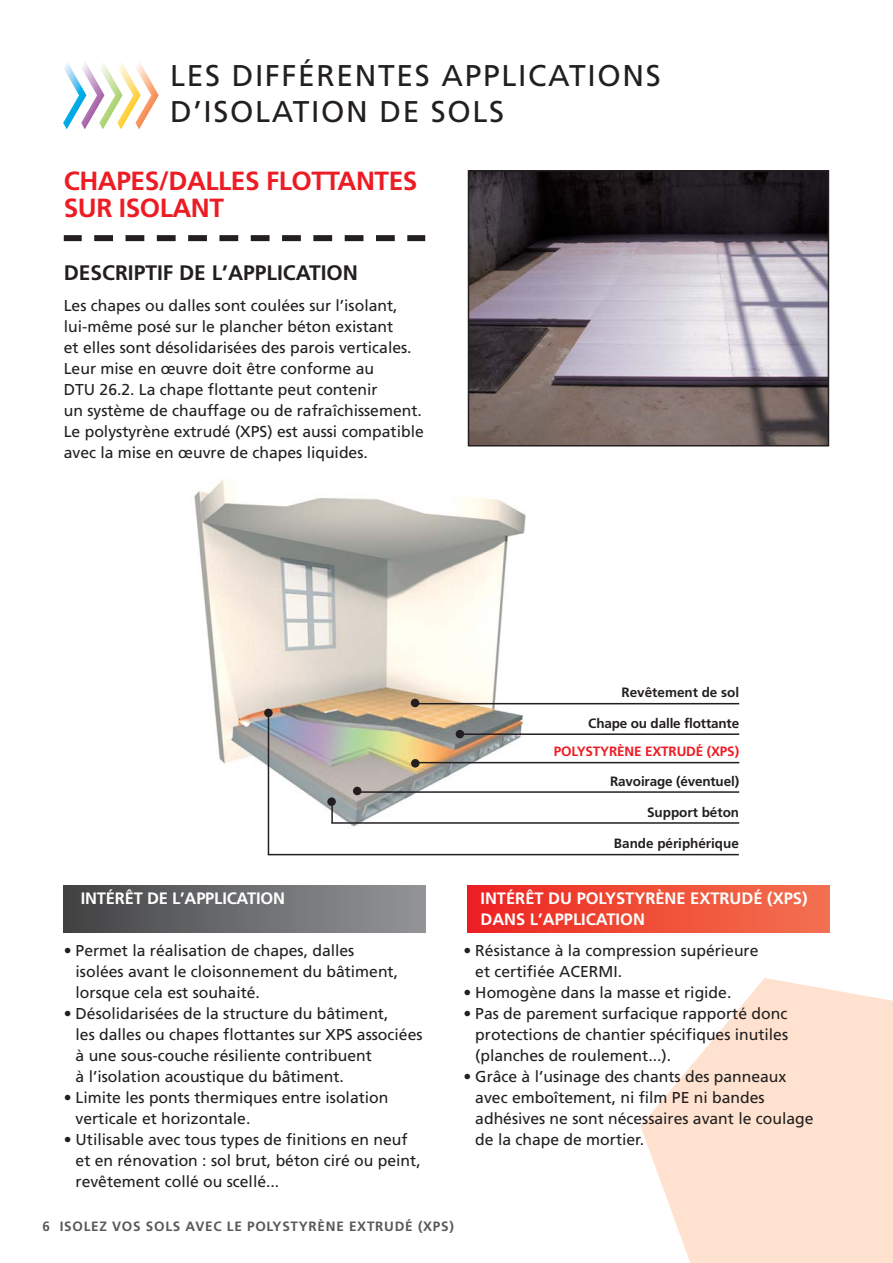
<style>
.page{position:relative;width:893px;height:1263px;background:#fff}
.page>*{position:absolute;margin:0;border:0;box-sizing:border-box;transform-origin:0 0}
.t1{font:30px/36px "Frutiger";letter-spacing:.055em;color:#231f20}
.t2{font:700 26.25px/27px "Frutiger";letter-spacing:-.015em;color:#ed1c24}
.t3{font:700 21px "Frutiger";color:#231f20}
.t4{font:700 16.5px/21px "Frutiger";color:#fff}
.t5{font:15.75px/21px "Frutiger";color:#231f20}
.t6{font:700 13.5px "Frutiger";color:#231f20}
.t7{font:700 13.5px "Frutiger";letter-spacing:.055em;color:#58595b}
.t8{font:700 13.5px "Frutiger";letter-spacing:-.01em;color:#ed1c24}
</style>
<div class="page">
<svg style="left:640px;top:978px;width:253px;height:285px;fill:#fee2cf"></svg>
<div style="left:468px;top:886px;width:361px;height:46px;background:linear-gradient(to right,#ed2421,#f3734f)"></div>
<div style="left:64px;top:886px;width:361px;height:46px;background:linear-gradient(to right,#434345,#939699)"></div>
<img style="left:471px;top:173px;width:355px;height:270px">
<div style="left:468px;top:170px;width:361px;height:276px;border:2px solid #231f20"></div>
<svg style="left:94px;top:235px;width:301px;height:6px"></svg>
<div style="left:64px;top:235px;width:18px;height:6px;background:#231f20"></div>
<div style="left:407px;top:235px;width:18px;height:6px;background:#231f20"></div>
<svg style="left:63px;top:62px;width:96px;height:67px"></svg>
<img style="left:194px;top:479px;width:351px;height:367px">
<hr style="left:415px;top:762px;width:324px;height:1px;background:#231f20">
<div style="left:411px;top:759px;width:9px;height:8px;background:#231f20;border-radius:50%"></div>
<hr style="left:458px;top:733px;width:281px;height:2px;background:#231f20">
<hr style="left:358px;top:791px;width:381px;height:2px;background:#231f20">
<hr style="left:331px;top:822px;width:408px;height:2px;background:#231f20">
<hr style="left:268px;top:854px;width:471px;height:1px;background:#231f20">
<hr style="left:268px;top:713px;width:1px;height:142px;background:#231f20">
<hr style="left:331px;top:801px;width:2px;height:22px;background:#231f20">
<div style="left:353px;top:787px;width:8px;height:8px;background:#231f20;border-radius:50%"></div>
<div style="left:327px;top:797px;width:9px;height:9px;background:#231f20;border-radius:50%"></div>
<div style="left:264px;top:709px;width:9px;height:8px;background:#231f20;border-radius:50%"></div>
<hr style="left:415px;top:703px;width:324px;height:1px;background:#231f20">
<div style="left:411px;top:699px;width:8px;height:8px;background:#231f20;border-radius:50%"></div>
<div style="left:456px;top:730px;width:8px;height:8px;background:#231f20;border-radius:50%"></div>
<h1 class="t1" style="left:170px;top:60px;width:492px">LES DIFFÉRENTES APPLICATIONS<br>D’ISOLATION DE SOLS</h1>
<h2 class="t2" style="left:64px;top:169px;width:355px">CHAPES/DALLES FLOTTANTES<br>SUR ISOLANT</h2>
<h3 class="t3" style="left:64px;top:264px;width:296px">DESCRIPTIF DE L’APPLICATION</h3>
<p class="t5" style="left:64px;top:297px;width:362px">Les chapes ou dalles sont coulées sur l’isolant, lui-même posé sur le plancher béton existant<br>et elles sont désolidarisées des parois verticales.<br>Leur mise en œuvre doit être conforme au<br>DTU 26.2. La chape flottante peut contenir<br>un système de chauffage ou de rafraîchissement.<br>Le polystyrène extrudé (XPS) est aussi compatible avec la mise en œuvre de chapes liquides.</p>
<p class="t6" style="left:621px;top:687px;width:119px">Revêtement de sol</p>
<p class="t6" style="left:588px;top:718px;width:152px">Chape ou dalle flottante</p>
<p class="t8" style="left:554px;top:746px;width:187px">POLYSTYRÈNE EXTRUDÉ (XPS)</p>
<p class="t6" style="left:610px;top:775px;width:130px">Ravoirage (éventuel)</p>
<p class="t6" style="left:647px;top:806px;width:94px">Support béton</p>
<p class="t6" style="left:614px;top:838px;width:126px">Bande périphérique</p>
<p class="t4" style="left:81px;top:889px;width:206px">INTÉRÊT DE L’APPLICATION</p>
<p class="t5" style="left:76px;top:941px;width:324px;text-indent:-12px">• Permet la réalisation de chapes, dalles isolées avant le cloisonnement du bâtiment, lorsque cela est souhaité.</p>
<p class="t5" style="left:76px;top:1004px;width:348px;text-indent:-12px">• Désolidarisées de la structure du bâtiment,<br>les dalles ou chapes flottantes sur XPS associées à une sous-couche résiliente contribuent<br>à l’isolation acoustique du bâtiment.</p>
<p class="t5" style="left:76px;top:1088px;width:314px;text-indent:-12px">• Limite les ponts thermiques entre isolation verticale et horizontale.</p>
<p class="t5" style="left:76px;top:1130px;width:347px;text-indent:-12px">• Utilisable avec tous types de finitions en neuf et en rénovation : sol brut, béton ciré ou peint, revêtement collé ou scellé...</p>
<p class="t4" style="left:480px;top:889px;width:328px">INTÉRÊT DU POLYSTYRÈNE EXTRUDÉ (XPS)<br>DANS L’APPLICATION</p>
<p class="t5" style="left:475px;top:941px;width:285px;text-indent:-12px">• Résistance à la compression supérieure et certifiée ACERMI.</p>
<p class="t5" style="left:463px;top:983px;width:269px">• Homogène dans la masse et rigide.</p>
<p class="t5" style="left:475px;top:1004px;width:314px;text-align:justify;text-indent:-12px">• Pas de parement surfacique rapporté donc protections de chantier spécifiques inutiles (planches de roulement...).</p>
<p class="t5" style="left:475px;top:1067px;width:340px;text-indent:-12px">• Grâce à l’usinage des chants des panneaux avec emboîtement, ni film PE ni bandes adhésives ne sont nécessaires avant le coulage de la chape de mortier.</p>
<p class="t7" style="left:43px;top:1220px;width:413px">6 ISOLEZ VOS SOLS AVEC LE POLYSTYRÈNE EXTRUDÉ (XPS)</p>
</div>
